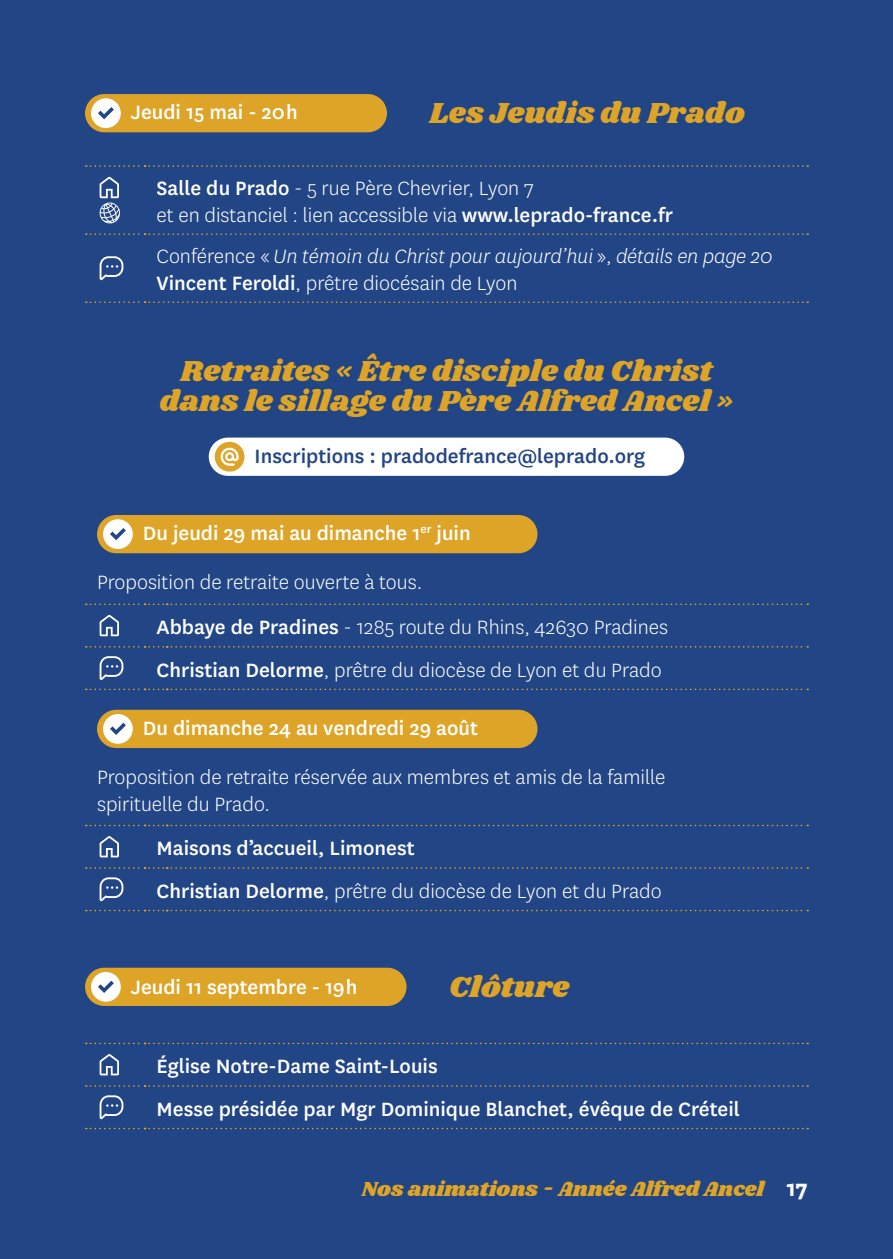
<style>
.page{position:relative;width:893px;height:1259px;background:#214585}
.page>*{position:absolute;margin:0;border:0;box-sizing:border-box;transform-origin:0 0}
.t1{font:30px/30px "Shrikhand";letter-spacing:.01em;color:#dea427;text-align:center}
.t2{font:300 22.5px/27px "National";color:#fff}
.t3{font:500 22.5px/42.6px "National";color:#fff}
.t4{font:italic 300 22.5px/27px "National";color:#fff}
.t5{font:500 22.5px "National";color:#214585}
.t6{font:21px "Shrikhand";color:#dea427}
.s1{font-weight:500}
.s2{font-style:normal}
.s3{font-weight:500;font-style:normal}
.s4{font-weight:300}
.s5{font-family:"National";font-weight:700;font-size:25.5px;color:#fff}
</style>
<div class="page">
<div style="left:85px;top:94px;width:302px;height:38px;background:#dea427;border-radius:19px"></div>
<div style="left:91px;top:98px;width:30px;height:30px;background:#fff;border-radius:50%"></div>
<svg style="left:98px;top:107px;width:16px;height:12px"></svg>
<svg style="left:86px;top:165px;width:722px;height:2px"></svg>
<svg style="left:86px;top:233px;width:722px;height:2px"></svg>
<svg style="left:86px;top:301px;width:722px;height:2px"></svg>
<svg style="left:100px;top:177px;width:20px;height:47px"></svg>
<svg style="left:99px;top:256px;width:25px;height:24px"></svg>
<div style="left:85px;top:967px;width:321px;height:39px;background:#dea427;border-radius:19px"></div>
<div style="left:91px;top:972px;width:30px;height:29px;background:#fff;border-radius:50%"></div>
<svg style="left:98px;top:980px;width:16px;height:13px"></svg>
<svg style="left:86px;top:1042px;width:722px;height:2px"></svg>
<svg style="left:86px;top:1085px;width:722px;height:1px"></svg>
<svg style="left:86px;top:1127px;width:722px;height:2px"></svg>
<svg style="left:100px;top:1054px;width:19px;height:21px"></svg>
<svg style="left:99px;top:1095px;width:25px;height:24px"></svg>
<svg style="left:86px;top:603px;width:722px;height:2px"></svg>
<svg style="left:86px;top:646px;width:722px;height:1px"></svg>
<svg style="left:86px;top:688px;width:722px;height:2px"></svg>
<svg style="left:86px;top:824px;width:722px;height:2px"></svg>
<svg style="left:86px;top:867px;width:722px;height:1px"></svg>
<svg style="left:86px;top:910px;width:722px;height:1px"></svg>
<div style="left:97px;top:515px;width:440px;height:38px;background:#dea427;border-radius:19px"></div>
<div style="left:103px;top:519px;width:30px;height:30px;background:#fff;border-radius:50%"></div>
<svg style="left:110px;top:528px;width:16px;height:12px"></svg>
<svg style="left:100px;top:615px;width:19px;height:21px"></svg>
<svg style="left:99px;top:656px;width:25px;height:24px"></svg>
<div style="left:97px;top:710px;width:440px;height:38px;background:#dea427;border-radius:19px"></div>
<div style="left:103px;top:714px;width:30px;height:30px;background:#fff;border-radius:50%"></div>
<svg style="left:110px;top:723px;width:16px;height:12px"></svg>
<svg style="left:100px;top:836px;width:19px;height:21px"></svg>
<svg style="left:99px;top:877px;width:25px;height:24px"></svg>
<div style="left:209px;top:437px;width:475px;height:39px;background:#fff;border-radius:19px"></div>
<div style="left:215px;top:442px;width:29px;height:29px;background:#dea427;border-radius:50%"></div>
<svg style="left:221px;top:448px;width:17px;height:17px"></svg>
<p class="t3" style="left:131px;top:90px;width:168px">Jeudi 15 mai - 20 h</p>
<h1 class="t1" style="left:429px;top:99px;width:317px">Les Jeudis du Prado</h1>
<p class="t2" style="left:157px;top:174px;width:518px"><span class="s1">Salle du Prado</span> - 5 rue Père Chevrier, Lyon 7<br>et en distanciel : lien accessible via <span class="s1">www.leprado-france.fr</span></p>
<p class="t4" style="left:157px;top:242px;width:618px"><span class="s2">Conférence «</span> Un témoin du Christ pour aujourd’hui <span class="s2">»,</span> détails en page 20<br><span class="s3">Vincent Feroldi</span><span class="s2">, prêtre diocésain de Lyon</span></p>
<h1 class="t1" style="left:160px;top:357px;width:574px">Retraites « Être disciple du Christ dans le sillage du Père Alfred Ancel »</h1>
<p class="t5" style="left:255px;top:440px;width:392px">Inscriptions : pradodefrance@leprado.org</p>
<p class="t2" style="left:97px;top:508px;width:375px;line-height:48.9px;text-indent:46px"><span class="s1">Du jeudi 29 mai au dimanche 1</span><sup>er</sup> <span class="s1">juin<br></span>Proposition de retraite ouverte à tous.</p>
<p class="t2" style="left:157px;top:605px;width:513px;line-height:42.6px"><span class="s1">Abbaye de Pradines</span> - 1285 route du Rhins, 42630 Pradines<br><span class="s1">Christian Delorme</span>, prêtre du diocèse de Lyon et du Prado</p>
<p class="t3" style="left:143px;top:705px;width:337px">Du dimanche 24 au vendredi 29 août</p>
<p class="t2" style="left:97px;top:762px;width:570px">Proposition de retraite réservée aux membres et amis de la famille spirituelle du Prado.</p>
<p class="t3" style="left:157px;top:825px;width:507px">Maisons d’accueil, Limonest<br>Christian Delorme<span class="s4">, prêtre du diocèse de Lyon et du Prado</span></p>
<p class="t3" style="left:131px;top:964px;width:228px">Jeudi 11 septembre - 19 h</p>
<h1 class="t1" style="left:449px;top:973px;width:122px">Clôture</h1>
<p class="t3" style="left:157px;top:1043px;width:585px">Église Notre-Dame Saint-Louis<br>Messe présidée par Mgr Dominique Blanchet, évêque de Créteil</p>
<p class="t6" style="left:362px;top:1174px;width:447px">Nos animations - Année Alfred Ancel <span class="s5">17</span></p>
</div>
